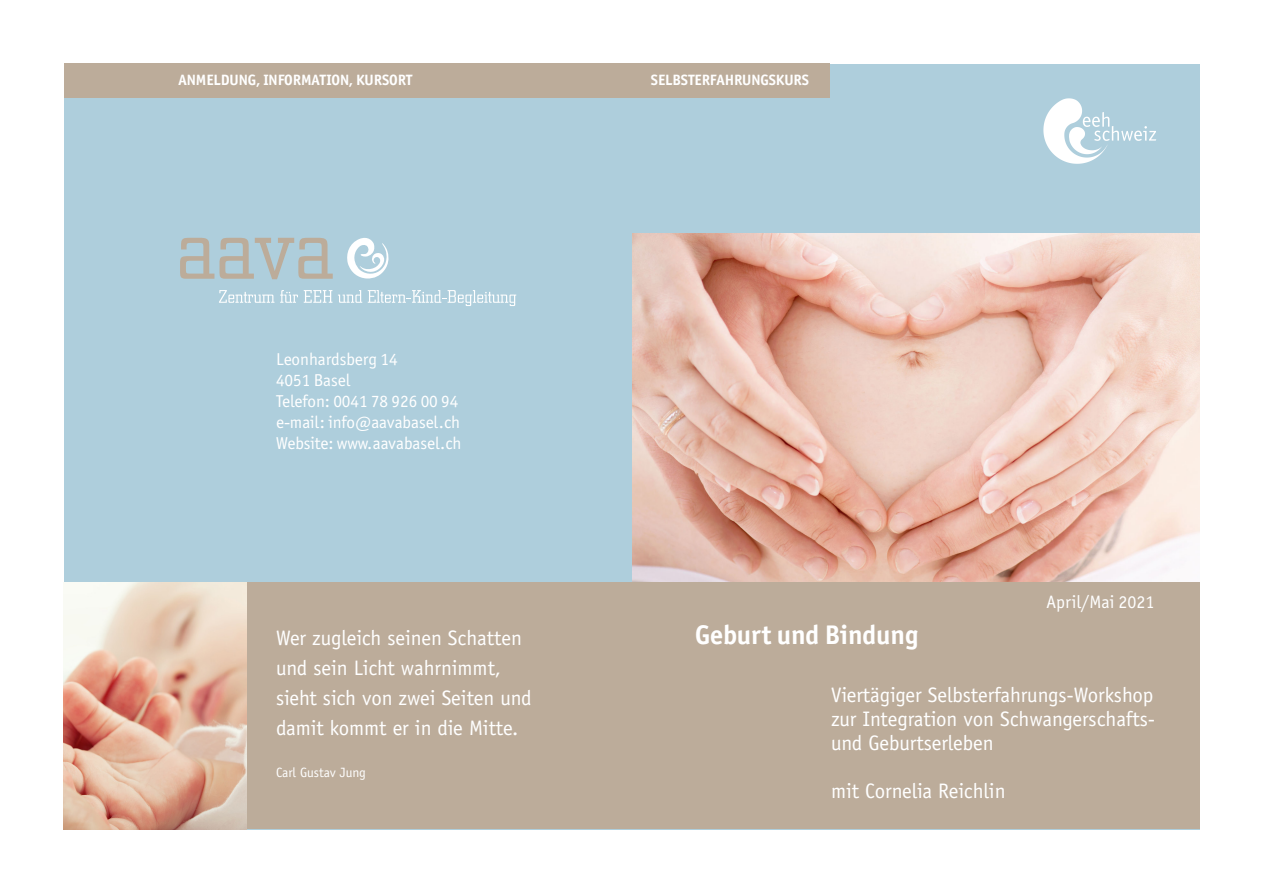
<style>
.page{position:relative;width:1263px;height:893px;background:#fff}
.page>*{position:absolute;margin:0;border:0;box-sizing:border-box;transform-origin:0 0}
.t1{font:700 27px "Officina Sans ITC Pro";letter-spacing:-.005em;color:#fff}
.t2{font:21px/30px "Officina Sans";letter-spacing:-.005em;color:#fff}
.t3{font:18px "Officina Sans ITC Pro";color:#fff}
.t4{font:17.25px "Officina Sans ITC Pro";letter-spacing:-.005em;color:#fff}
.t5{font:700 15px "Officina Sans ITC Pro";letter-spacing:-.005em;color:#fff}
.t6{font:13.5px "Officina Sans";letter-spacing:-.005em;color:#fff}
</style>
<div class="page">
<div style="left:64px;top:64px;width:1135px;height:765px;background:#aecedc"></div>
<img style="left:632px;top:234px;width:567px;height:349px">
<div style="left:64px;top:64px;width:765px;height:34px;background:#bcac9a"></div>
<svg style="left:180px;top:238px;width:153px;height:41px"></svg>
<svg style="left:219px;top:290px;width:55px;height:13px"></svg>
<svg style="left:280px;top:290px;width:18px;height:13px"></svg>
<svg style="left:304px;top:290px;width:28px;height:13px"></svg>
<svg style="left:338px;top:290px;width:24px;height:13px"></svg>
<svg style="left:368px;top:290px;width:148px;height:16px"></svg>
<svg style="left:347px;top:238px;width:42px;height:41px"></svg>
<svg style="left:1043px;top:98px;width:113px;height:66px"></svg>
<div style="left:64px;top:583px;width:1135px;height:246px;background:#bcac9a"></div>
<img style="left:64px;top:583px;width:183px;height:246px">
<p class="t5" style="left:179px;top:71px;width:235px">ANMELDUNG, INFORMATION, KURSORT</p>
<p class="t4" style="left:276px;top:349px;width:123px">Leonhardsberg 14</p>
<p class="t4" style="left:276px;top:370px;width:76px">4051 Basel</p>
<p class="t4" style="left:276px;top:391px;width:184px">Telefon: 0041 78 926 00 94</p>
<p class="t4" style="left:276px;top:412px;width:185px">e-mail: info@aavabasel.ch</p>
<p class="t4" style="left:276px;top:433px;width:187px">Website: www.aavabasel.ch</p>
<p class="t5" style="left:651px;top:71px;width:159px">SELBSTERFAHRUNGSKURS</p>
<p class="t3" style="left:1046px;top:591px;width:109px">April/Mai 2021</p>
<p class="t2" style="left:276px;top:623px;width:247px">Wer zugleich seinen Schatten</p>
<p class="t1" style="left:695px;top:618px;width:225px">Geburt und Bindung</p>
<p class="t2" style="left:276px;top:653px;width:227px">und sein Licht wahrnimmt,</p>
<p class="t2" style="left:276px;top:683px;width:257px">sieht sich von zwei Seiten und damit kommt er in die Mitte.</p>
<p class="t6" style="left:276px;top:764px;width:91px">Carl Gustav Jung</p>
<p class="t2" style="left:831px;top:680px;width:324px">Viertägiger Selbsterfahrungs-Workshop</p>
<p class="t2" style="left:831px;top:704px;width:326px">zur Integration von Schwangerschafts-</p>
<p class="t2" style="left:831px;top:728px;width:164px">und Geburtserleben</p>
<p class="t2" style="left:831px;top:776px;width:176px">mit Cornelia Reichlin</p>
</div>
